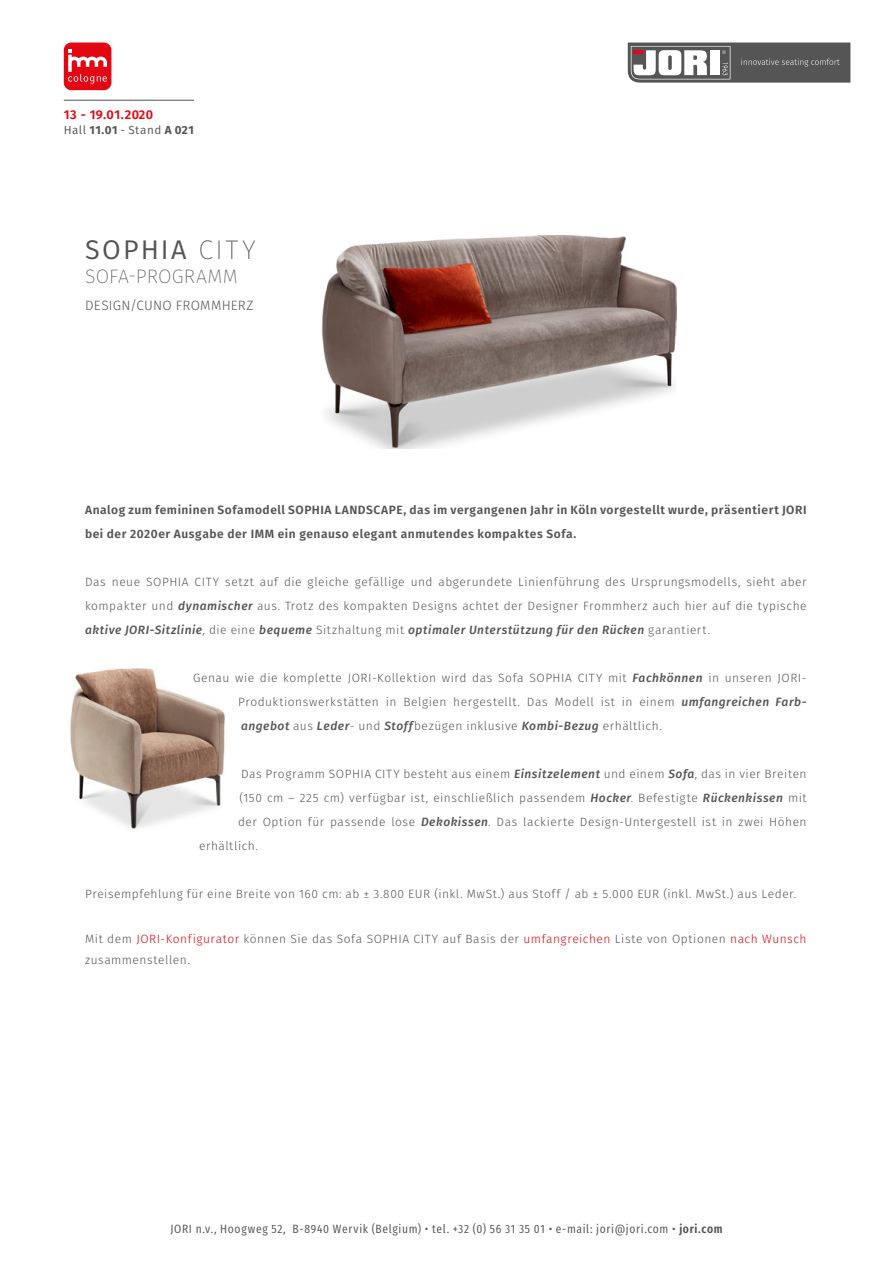
<style>
.page{position:relative;width:893px;height:1263px;background:#fff}
.page>*{position:absolute;margin:0;border:0;box-sizing:border-box;transform-origin:0 0}
.t1{font:27px "Fira Sans";letter-spacing:.08em;color:#545352}
.t2{font:200 19.5px "Fira Sans";letter-spacing:.01em;color:#545352}
.t3{font:300 13.5px "Fira Sans";letter-spacing:.015em;color:#545352}
.t4{font:600 12.75px "Fira Sans";letter-spacing:.035em;color:#e30613}
.t5{font:300 12px/24px "Fira Sans";letter-spacing:.04em;color:#555453;text-align:justify}
.t6{font:600 12px/24px "Fira Sans";letter-spacing:.045em;color:#555453}
.t7{font:12px "Fira Sans Condensed";letter-spacing:.055em;color:#555453}
.t8{font:11.7px "Fira Sans";letter-spacing:.04em;color:#555453}
.s1{font-weight:700}
.s2{font-weight:200}
.s3{font-weight:500;font-style:italic}
.s4{color:#e30613}
.s5{font-weight:600}
</style>
<div class="page">
<img style="left:321px;top:235px;width:356px;height:214px">
<div style="left:64px;top:43px;width:47px;height:47px;background:#e30613;border-radius:7px"></div>
<svg style="left:68px;top:49px;width:39px;height:35px"></svg>
<hr style="left:64px;top:100px;width:130px;height:1px;background:#555453">
<svg style="left:628px;top:43px;width:222px;height:40px"></svg>
<img style="left:70px;top:668px;width:155px;height:161px">
<p class="t4" style="left:64px;top:104px;width:91px">13 - 19.01.2020</p>
<p class="t8" style="left:64px;top:121px;width:132px">Hall <span class="s1">11.01</span> - Stand <span class="s1">A 021</span></p>
<h1 class="t1" style="left:85px;top:230px;width:172px">SOPHIA <span class="s2">CITY</span></h1>
<h2 class="t2" style="left:85px;top:262px;width:154px">SOFA-PROGRAMM</h2>
<p class="t3" style="left:85px;top:295px;width:170px">DESIGN/CUNO FROMMHERZ</p>
<p class="t6" style="left:85px;top:497px;width:723px">Analog zum femininen Sofamodell SOPHIA LANDSCAPE, das im vergangenen Jahr in Köln vorgestellt wurde, präsentiert JORI bei der 2020er Ausgabe der IMM ein genauso elegant anmutendes kompaktes Sofa.</p>
<p class="t5" style="left:85px;top:569px;width:723px">Das neue SOPHIA CITY setzt auf die gleiche gefällige und abgerundete Linienführung des Ursprungsmodells, sieht aber kompakter und <span class="s3">dynamischer</span> aus. Trotz des kompakten Designs achtet der Designer Frommherz auch hier auf die typische <span class="s3">aktive JORI-Sitzlinie</span>, die eine <span class="s3">bequeme</span> Sitzhaltung mit <span class="s3">optimaler Unterstützung für den Rücken</span> garantiert.</p>
<p class="t5" style="left:238px;top:665px;width:570px;text-indent:-45px">Genau wie die komplette JORI-Kollektion wird das Sofa SOPHIA CITY mit <span class="s3">Fachkönnen</span> in unseren JORI-Produktionswerkstätten in Belgien hergestellt. Das Modell ist in einem <span class="s3">umfangreichen Farb&shy;angebot</span> aus <span class="s3">Leder</span>- und <span class="s3">Stoff</span>bezügen inklusive <span class="s3">Kombi-Bezug</span> erhältlich.</p>
<p class="t5" style="left:241px;top:761px;width:567px">Das Programm SOPHIA CITY besteht aus einem <span class="s3">Einsitzelement</span> und einem <span class="s3">Sofa</span>, das in vier Breiten</p>
<p class="t5" style="left:240px;top:785px;width:569px">(150 cm – 225 cm) verfügbar ist, einschließlich passendem <span class="s3">Hocker</span>. Befestigte <span class="s3">Rückenkissen</span> mit</p>
<p class="t5" style="left:238px;top:809px;width:570px">der Option für passende lose <span class="s3">Dekokissen</span>. Das lackierte Design-Untergestell ist in zwei Höhen</p>
<p class="t5" style="left:199px;top:833px;width:60px">erhältlich.</p>
<p class="t5" style="left:85px;top:881px;width:713px">Preisempfehlung für eine Breite von 160 cm: ab ± 3.800 EUR (inkl. MwSt.) aus Stoff / ab ± 5.000 EUR (inkl. MwSt.) aus Leder.</p>
<p class="t5" style="left:85px;top:928px;width:723px;line-height:21px">Mit dem <span class="s4">JORI-Konfigurator</span> können Sie das Sofa SOPHIA CITY auf Basis der <span class="s4">umfangreichen</span> Liste von Optionen <span class="s4">nach Wunsch </span>zusammenstellen.</p>
<p class="t7" style="left:170px;top:1218px;width:554px">JORI n.v., Hoogweg 52, B-8940 Wervik (Belgium) • tel. +32 (0) 56 31 35 01 • e-mail: jori@jori.com • <span class="s5">jori.com</span></p>
</div>
